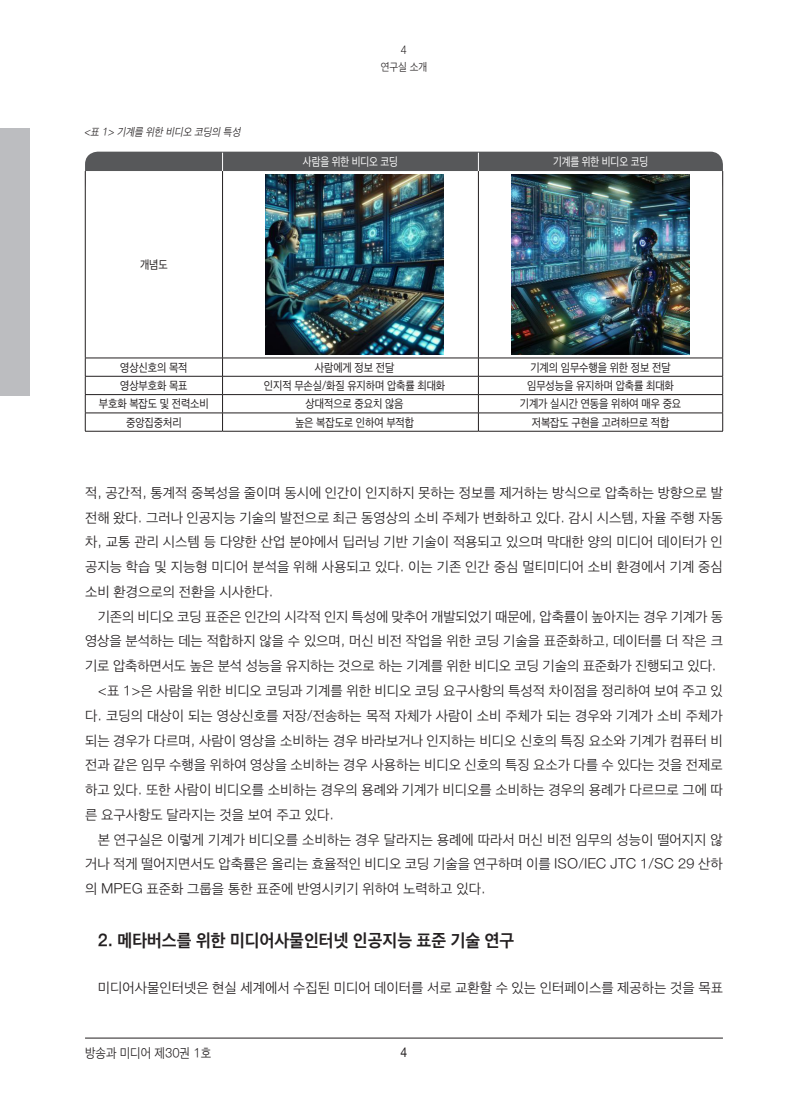
<style>
.page{position:relative;width:808px;height:1106px;background:#fff}
.page>*{position:absolute;margin:0;border:0;box-sizing:border-box;transform-origin:0 0}
.t1{font:700 18px "Apple SD Gothic Neo";color:#231f20;scale:.95 1}
.t2{font:300 14.25px/24.8px "Apple SD Gothic Neo";color:#231f20;text-align:justify}
.t3{font:300 13.5px "Apple SD Gothic Neo";color:#231f20;scale:.9 1}
.t4{font:13.5px "Helvetica Neue";color:#231f20;scale:.9 1}
.t5{font:12px "Apple SD Gothic Neo";letter-spacing:-.01em;color:#231f20;scale:.9 1}
.t6{font:12px "Apple SD Gothic Neo";letter-spacing:-.01em;color:#fff;scale:.85 1}
.t7{font:300 12px "Helvetica Neue";color:#231f20;scale:.9 1}
.t8{font:italic 300 11.25px "Apple SD Gothic Neo";color:#231f20;scale:.9 1}
.t9{font:300 11.25px "Apple SD Gothic Neo";color:#231f20;scale:.9 1}
</style>
<div class="page">
<div style="left:0;top:128px;width:30px;height:267px;background:#bcbdc0"></div>
<hr style="left:85px;top:1037px;width:638px;height:1px;background:#231f20">
<div style="left:85px;top:152px;width:638px;height:43px;background:#57585a;border-radius:13px"></div>
<svg style="left:86px;top:171px;width:636px;height:260px"></svg>
<hr style="left:85px;top:171px;width:1px;height:187px;background:#231f20">
<hr style="left:222px;top:171px;width:1px;height:187px;background:#231f20">
<hr style="left:478px;top:171px;width:1px;height:187px;background:#231f20">
<hr style="left:722px;top:171px;width:1px;height:187px;background:#231f20">
<hr style="left:85px;top:358px;width:138px;height:1px;background:#231f20">
<hr style="left:223px;top:358px;width:255px;height:1px;background:#231f20">
<hr style="left:478px;top:358px;width:245px;height:1px;background:#231f20">
<hr style="left:85px;top:376px;width:138px;height:1px;background:#231f20">
<hr style="left:223px;top:376px;width:255px;height:1px;background:#231f20">
<hr style="left:478px;top:376px;width:245px;height:1px;background:#231f20">
<hr style="left:85px;top:394px;width:138px;height:1px;background:#231f20">
<hr style="left:223px;top:394px;width:255px;height:1px;background:#231f20">
<hr style="left:478px;top:394px;width:245px;height:1px;background:#231f20">
<hr style="left:85px;top:412px;width:138px;height:1px;background:#231f20">
<svg style="left:85px;top:358px;width:1px;height:73px"></svg>
<hr style="left:223px;top:412px;width:255px;height:1px;background:#231f20">
<svg style="left:222px;top:358px;width:1px;height:73px"></svg>
<hr style="left:478px;top:412px;width:245px;height:1px;background:#231f20">
<svg style="left:478px;top:358px;width:1px;height:73px"></svg>
<svg style="left:722px;top:358px;width:1px;height:73px"></svg>
<hr style="left:85px;top:431px;width:138px;height:1px;background:#231f20">
<hr style="left:223px;top:431px;width:255px;height:1px;background:#231f20">
<hr style="left:478px;top:431px;width:245px;height:1px;background:#231f20">
<svg style="left:222px;top:153px;width:1px;height:18px"></svg>
<svg style="left:478px;top:153px;width:1px;height:18px"></svg>
<img style="left:266px;top:174px;width:177px;height:180px">
<img style="left:512px;top:174px;width:177px;height:180px">
<p class="t8" style="left:84px;top:125px;width:178px">&lt;표 1&gt; 기계를 위한 비디오 코딩의 특성</p>
<p class="t5" style="left:140px;top:257px;width:32px">개념도</p>
<p class="t7" style="left:401px;top:43px;width:8px">4</p>
<p class="t9" style="left:381px;top:60px;width:53px">연구실 소개</p>
<p class="t6" style="left:303px;top:155px;width:113px">사람을 위한 비디오 코딩</p>
<p class="t6" style="left:553px;top:155px;width:113px">기계를 위한 비디오 코딩</p>
<p class="t5" style="left:120px;top:360px;width:76px">영상신호의 목적</p>
<p class="t5" style="left:315px;top:360px;width:90px">사람에게 정보 전달</p>
<p class="t5" style="left:530px;top:360px;width:157px">기계의 임무수행을 위한 정보 전달</p>
<p class="t5" style="left:120px;top:378px;width:76px">영상부호화 목표</p>
<p class="t5" style="left:264px;top:378px;width:203px">인지적 무손실/화질 유지하며 압축률 최대화</p>
<p class="t5" style="left:527px;top:378px;width:165px">임무성능을 유지하며 압축률 최대화</p>
<p class="t5" style="left:99px;top:397px;width:124px">부호화 복잡도 및 전력소비</p>
<p class="t5" style="left:306px;top:397px;width:110px">상대적으로 중요치 않음</p>
<p class="t5" style="left:520px;top:397px;width:181px">기계가 실시간 연동을 위하여 매우 중요</p>
<p class="t5" style="left:126px;top:415px;width:63px">중앙집중처리</p>
<p class="t5" style="left:295px;top:415px;width:134px">높은 복잡도로 인하여 부적합</p>
<p class="t5" style="left:532px;top:415px;width:154px">저복잡도 구현을 고려하므로 적합</p>
<p class="t2" style="left:85px;top:480px;width:639px">적, 공간적, 통계적 중복성을 줄이며 동시에 인간이 인지하지 못하는 정보를 제거하는 방식으로 압축하는 방향으로 발 전해 왔다. 그러나 인공지능 기술의 발전으로 최근 동영상의 소비 주체가 변화하고 있다. 감시 시스템, 자율 주행 자동 차, 교통 관리 시스템 등 다양한 산업 분야에서 딥러닝 기반 기술이 적용되고 있으며 막대한 양의 미디어 데이터가 인 공지능 학습 및 지능형 미디어 분석을 위해 사용되고 있다. 이는 기존 인간 중심 멀티미디어 소비 환경에서 기계 중심 소비 환경으로의 전환을 시사한다.</p>
<p class="t2" style="left:98px;top:604px;width:627px">기존의 비디오 코딩 표준은 인간의 시각적 인지 특성에 맞추어 개발되었기 때문에, 압축률이 높아지는 경우 기계가 동</p>
<p class="t2" style="left:85px;top:628px;width:639px">영상을 분석하는 데는 적합하지 않을 수 있으며, 머신 비전 작업을 위한 코딩 기술을 표준화하고, 데이터를 더 작은 크</p>
<p class="t2" style="left:85px;top:653px;width:633px">기로 압축하면서도 높은 분석 성능을 유지하는 것으로 하는 기계를 위한 비디오 코딩 기술의 표준화가 진행되고 있다.</p>
<p class="t2" style="left:98px;top:678px;width:626px">&lt;표 1&gt;은 사람을 위한 비디오 코딩과 기계를 위한 비디오 코딩 요구사항의 특성적 차이점을 정리하여 보여 주고 있</p>
<p class="t2" style="left:85px;top:703px;width:639px">다. 코딩의 대상이 되는 영상신호를 저장/전송하는 목적 자체가 사람이 소비 주체가 되는 경우와 기계가 소비 주체가</p>
<p class="t2" style="left:85px;top:727px;width:639px">되는 경우가 다르며, 사람이 영상을 소비하는 경우 바라보거나 인지하는 비디오 신호의 특징 요소와 기계가 컴퓨터 비</p>
<p class="t2" style="left:85px;top:752px;width:639px">전과 같은 임무 수행을 위하여 영상을 소비하는 경우 사용하는 비디오 신호의 특징 요소가 다를 수 있다는 것을 전제로</p>
<p class="t2" style="left:85px;top:777px;width:639px">하고 있다. 또한 사람이 비디오를 소비하는 경우의 용례와 기계가 비디오를 소비하는 경우의 용례가 다르므로 그에 따</p>
<p class="t2" style="left:85px;top:802px;width:250px">른 요구사항도 달라지는 것을 보여 주고 있다.</p>
<p class="t2" style="left:98px;top:826px;width:626px">본 연구실은 이렇게 기계가 비디오를 소비하는 경우 달라지는 용례에 따라서 머신 비전 임무의 성능이 떨어지지 않</p>
<p class="t2" style="left:85px;top:851px;width:639px">거나 적게 떨어지면서도 압축률은 올리는 효율적인 비디오 코딩 기술을 연구하며 이를 ISO/IEC JTC 1/SC 29 산하</p>
<p class="t2" style="left:85px;top:876px;width:402px">의 MPEG 표준화 그룹을 통한 표준에 반영시키기 위하여 노력하고 있다.</p>
<p class="t1" style="left:98px;top:929px;width:440px">2. 메타버스를 위한 미디어사물인터넷 인공지능 표준 기술 연구</p>
<p class="t2" style="left:98px;top:975px;width:627px">미디어사물인터넷은 현실 세계에서 수집된 미디어 데이터를 서로 교환할 수 있는 인터페이스를 제공하는 것을 목표</p>
<p class="t3" style="left:85px;top:1045px;width:142px">방송과 미디어 제30권 1호</p>
<p class="t4" style="left:401px;top:1044px;width:9px">4</p>
</div>
